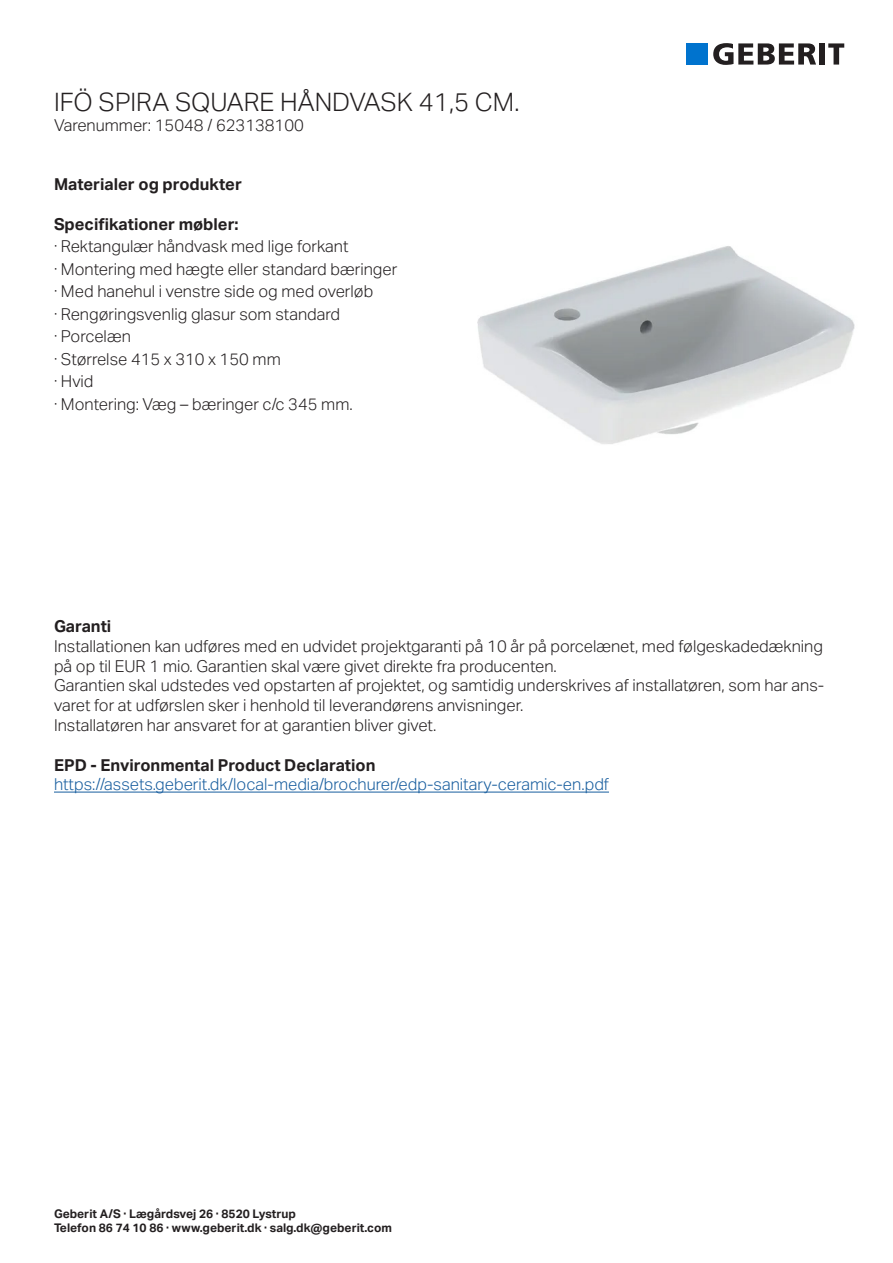
<style>
.page{position:relative;width:893px;height:1263px;background:#fff}
.page>*{position:absolute;margin:0;border:0;box-sizing:border-box;transform-origin:0 0}
.t1{font:300 25.5px "Aktiv Grotesk Geberit";color:#231f20}
.t2{font:300 16.5px/19.8px "Aktiv Grotesk Geberit";color:#231f20}
.t3{font:700 16.5px "Aktiv Grotesk Geberit";color:#231f20}
.t4{font:300 16.5px "Aktiv Grotesk Geberit";color:#175d9e}
.t5{font:700 12px "Aktiv Grotesk Geberit";color:#231f20}
</style>
<div class="page">
<hr style="left:54px;top:792px;width:555px;height:1px;background:#175d9e">
<svg style="left:713px;top:43px;width:103px;height:22px"></svg>
<div style="left:820px;top:43px;width:5px;height:22px;background:#231f20"></div>
<svg style="left:828px;top:43px;width:16px;height:22px"></svg>
<div style="left:686px;top:43px;width:21px;height:22px;background:#0073ce"></div>
<img style="left:477px;top:246px;width:378px;height:198px">
<p class="t1" style="left:54px;top:87px;width:467px">IFÖ SPIRA SQUARE HÅNDVASK 41,5 CM.</p>
<p class="t2" style="left:54px;top:115px;width:251px">Varenummer: 15048 / 623138100</p>
<p class="t3" style="left:54px;top:174px;width:189px">Materialer og produkter</p>
<p class="t3" style="left:54px;top:213px;width:186px">Specifikationer møbler:</p>
<p class="t2" style="left:54px;top:236px;width:296px">· Rektangulær håndvask med lige forkant</p>
<p class="t2" style="left:54px;top:259px;width:345px">· Montering med hægte eller standard bæringer</p>
<p class="t2" style="left:54px;top:281px;width:321px">· Med hanehul i venstre side og med overløb</p>
<p class="t2" style="left:54px;top:304px;width:288px">· Rengøringsvenlig glasur som standard</p>
<p class="t2" style="left:54px;top:326px;width:78px">· Porcelæn</p>
<p class="t2" style="left:54px;top:349px;width:228px">· Størrelse 415 x 310 x 150 mm</p>
<p class="t2" style="left:54px;top:371px;width:41px">· Hvid</p>
<p class="t2" style="left:54px;top:394px;width:300px">· Montering: Væg – bæringer c/c 345 mm.</p>
<p class="t3" style="left:54px;top:616px;width:59px">Garanti</p>
<p class="t2" style="left:54px;top:636px;width:771px">Installationen kan udføres med en udvidet projektgaranti på 10 år på porcelænet, med følgeskadedækning på op til EUR 1 mio. Garantien skal være givet direkte fra producenten.</p>
<p class="t2" style="left:54px;top:676px;width:772px">Garantien skal udstedes ved opstarten af projektet, og samtidig underskrives af installatøren, som har ans&shy;varet for at udførslen sker i henhold til leverandørens anvisninger.</p>
<p class="t2" style="left:54px;top:715px;width:384px">Installatøren har ansvaret for at garantien bliver givet.</p>
<p class="t3" style="left:54px;top:754px;width:323px">EPD - Environmental Product Declaration</p>
<p class="t4" style="left:54px;top:775px;width:556px">https://assets.geberit.dk/local-media/brochurer/edp-sanitary-ceramic-en.pdf</p>
<p class="t5" style="left:54px;top:1206px;width:244px">Geberit A/S · Lægårdsvej 26 · 8520 Lystrup</p>
<p class="t5" style="left:54px;top:1220px;width:339px">Telefon 86 74 10 86 · www.geberit.dk · salg.dk@geberit.com</p>
</div>
